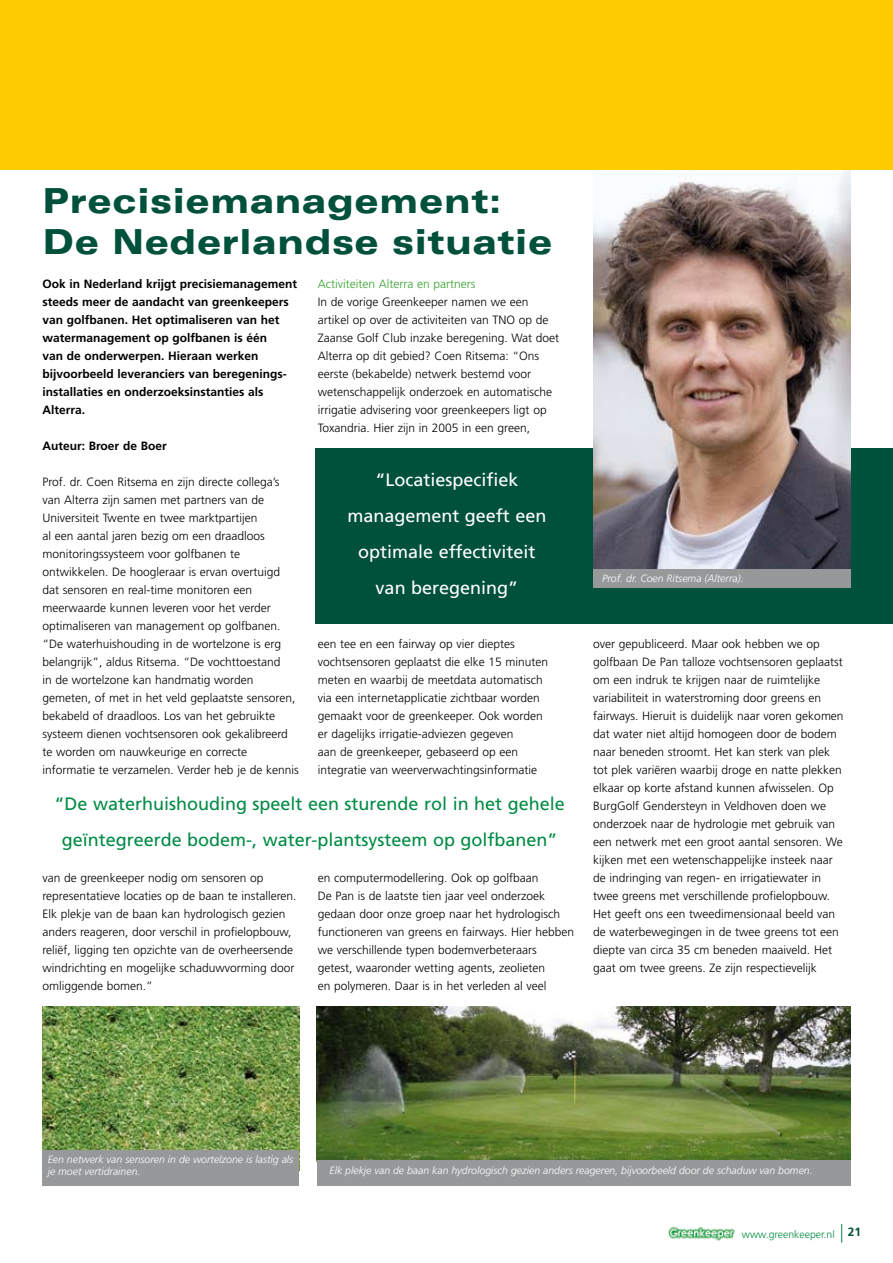
<style>
.page{position:relative;width:893px;height:1263px;background:#fff}
.page>*{position:absolute;margin:0;border:0;box-sizing:border-box;transform-origin:0 0}
.t1{font:900 expanded 34.5px/41.4px "Univers";letter-spacing:.02em;color:#00513c;scale:.95 1}
.t2{font:18px/36px "Frutiger";color:#008b45;text-align:center}
.t3{font:18px/36px "Frutiger";color:#fff;text-align:center}
.t4{font:300 12px/18px "Frutiger";color:#000}
.t5{font:700 12px/18px "Frutiger";color:#000}
.t6{font:300 12px "Frutiger";color:#35a32c}
.t7{font:italic 300 10.5px/12.6px "Frutiger";color:#fff}
.t8{font:300 10.5px "Frutiger";color:#008b45}
.s1{font-weight:700;font-size:12px;color:#00513c}
</style>
<div class="page">
<svg style="left:841px;top:1224px;width:1px;height:19px"></svg>
<img style="left:668px;top:1226px;width:67px;height:15px">
<img style="left:43px;top:1006px;width:256px;height:144px">
<div style="left:43px;top:1150px;width:256px;height:35px;background:#97989a"></div>
<div style="left:315px;top:448px;width:578px;height:176px;background:#00513c"></div>
<img style="left:593px;top:170px;width:257px;height:400px">
<div style="left:593px;top:570px;width:257px;height:18px;background:#97989a"></div>
<img style="left:317px;top:1006px;width:533px;height:154px">
<div style="left:317px;top:1160px;width:533px;height:25px;background:#97989a"></div>
<div style="left:0;top:0;width:893px;height:170px;background:#fecc00"></div>
<h1 class="t1" style="left:43px;top:179px;width:538px">Precisiemanagement:<br>De Nederlandse situatie</h1>
<p class="t5" style="left:43px;top:275px;width:256px">Ook in Nederland krijgt precisiemanagement steeds meer de aandacht van greenkeepers van golfbanen. Het optimaliseren van het watermanagement op golfbanen is één<br>van de onderwerpen. Hieraan werken bijvoorbeeld leveranciers van beregenings&shy;installaties en onderzoeksinstanties als Alterra.</p>
<p class="t5" style="left:43px;top:437px;width:126px">Auteur: Broer de Boer</p>
<p class="t4" style="left:43px;top:473px;width:258px">Prof. dr. Coen Ritsema en zijn directe collega’s van Alterra zijn samen met partners van de Universiteit Twente en twee marktpartijen<br>al een aantal jaren bezig om een draadloos monitoringssysteem voor golfbanen te ontwikkelen. De hoogleraar is ervan overtuigd dat sensoren en real-time monitoren een meerwaarde kunnen leveren voor het verder optimaliseren van management op golfbanen. “De waterhuishouding in de wortelzone is erg belangrijk”, aldus Ritsema. “De vochttoestand<br>in de wortelzone kan handmatig worden gemeten, of met in het veld geplaatste sensoren, bekabeld of draadloos. Los van het gebruikte systeem dienen vochtsensoren ook gekalibreerd te worden om nauwkeurige en correcte informatie te verzamelen. Verder heb je de kennis</p>
<p class="t6" style="left:318px;top:277px;width:159px">Activiteiten Alterra en partners</p>
<p class="t4" style="left:318px;top:293px;width:243px">In de vorige Greenkeeper namen we een artikel op over de activiteiten van TNO op de Zaanse Golf Club inzake beregening. Wat doet Alterra op dit gebied? Coen Ritsema: “Ons eerste (bekabelde) netwerk bestemd voor wetenschappelijk onderzoek en automatische irrigatie advisering voor greenkeepers ligt op Toxandria. Hier zijn in 2005 in een green,</p>
<h2 class="t3" style="left:347px;top:462px;width:201px">“Locatiespecifiek management geeft een optimale effectiviteit van beregening”</h2>
<p class="t4" style="left:318px;top:635px;width:232px">een tee en een fairway op vier dieptes vochtsensoren geplaatst die elke 15 minuten meten en waarbij de meetdata automatisch via een internetapplicatie zichtbaar worden gemaakt voor de greenkeeper. Ook worden er dagelijks irrigatie-adviezen gegeven<br>aan de greenkeeper, gebaseerd op een integratie van weerverwachtingsinformatie</p>
<h2 class="t2" style="left:55px;top:786px;width:512px">“De waterhuishouding speelt een sturende rol in het gehele geïntegreerde bodem-, water-plantsysteem op golfbanen”</h2>
<p class="t4" style="left:43px;top:869px;width:256px">van de greenkeeper nodig om sensoren op representatieve locaties op de baan te installeren.<br>Elk plekje van de baan kan hydrologisch gezien anders reageren, door verschil in profielopbouw, reliëf, ligging ten opzichte van de overheersende windrichting en mogelijke schaduwvorming door omliggende bomen.”</p>
<p class="t4" style="left:318px;top:869px;width:258px">en computermodellering. Ook op golfbaan<br>De Pan is de laatste tien jaar veel onderzoek gedaan door onze groep naar het hydrologisch functioneren van greens en fairways. Hier hebben we verschillende typen bodemverbeteraars getest, waaronder wetting agents, zeolieten<br>en polymeren. Daar is in het verleden al veel</p>
<p class="t7" style="left:602px;top:572px;width:143px">Prof. dr. Coen Ritsema (Alterra).</p>
<p class="t4" style="left:593px;top:635px;width:252px">over gepubliceerd. Maar ook hebben we op golfbaan De Pan talloze vochtsensoren geplaatst om een indruk te krijgen naar de ruimtelijke variabiliteit in waterstroming door greens en fairways. Hieruit is duidelijk naar voren gekomen dat water niet altijd homogeen door de bodem naar beneden stroomt. Het kan sterk van plek tot plek variëren waarbij droge en natte plekken elkaar op korte afstand kunnen afwisselen. Op BurgGolf Gendersteyn in Veldhoven doen we onderzoek naar de hydrologie met gebruik van een netwerk met een groot aantal sensoren. We kijken met een wetenschappelijke insteek naar de indringing van regen- en irrigatiewater in twee greens met verschillende profielopbouw.<br>Het geeft ons een tweedimensionaal beeld van de waterbewegingen in de twee greens tot een diepte van circa 35 cm beneden maaiveld. Het gaat om twee greens. Ze zijn respectievelijk</p>
<p class="t7" style="left:48px;top:1153px;width:247px">Een netwerk van sensoren in de wortelzone is lastig als je moet vertidrainen.</p>
<p class="t7" style="left:330px;top:1164px;width:485px">Elk plekje van de baan kan hydrologisch gezien anders reageren, bijvoorbeeld door de schaduw van bomen.</p>
<p class="t8" style="left:742px;top:1228px;width:121px">www.greenkeeper.nl <span class="s1">21</span></p>
</div>
